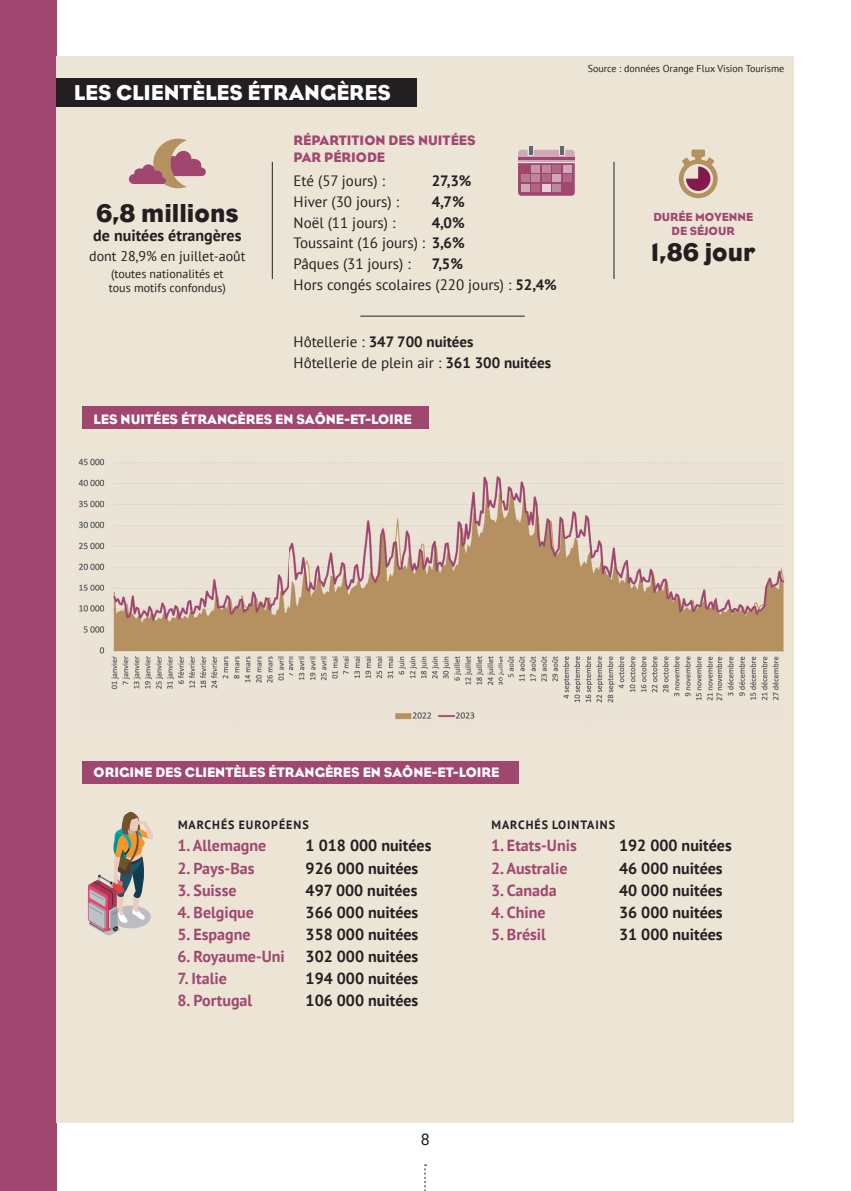
<style>
.page{position:relative;width:851px;height:1191px;background:#fff}
.page>*{position:absolute;margin:0;border:0;box-sizing:border-box;transform-origin:0 0}
.t1{font:26px "Eagle";color:#231f20}
.t2{font:22px "Eagle";color:#fff}
.t3{font:700 16px "PT Sans";color:#231f20}
.t4{font:700 16px "PT Sans";color:#a04770}
.t5{font:16px "Roboto";color:#231f20}
.t6{font:15px/20.8px "PT Sans";color:#231f20}
.t7{font:700 15px "PT Sans";color:#231f20}
.t8{font:14px "Eagle";color:#fff}
.t9{font:14px/16.8px "Eagle";color:#a04770}
.t10{font:14px "PT Sans";color:#231f20}
.t11{font:12px/14.4px "PT Sans";color:#231f20}
.t12{font:700 12px "PT Sans";letter-spacing:.08em;color:#231f20}
.t13{font:12px/14px "Eagle";color:#a04770;text-align:center}
.t14{font:10px "PT Sans";color:#231f20}
.s1{font-weight:700}
</style>
<div class="page">
<svg style="left:424px;top:1164px;width:2px;height:27px"></svg>
<div style="left:0;top:0;width:57px;height:1191px;background:#a04770"></div>
<div style="left:57px;top:56px;width:737px;height:1066px;background:#ece4d5"></div>
<div style="left:57px;top:79px;width:360px;height:28px;background:#231f20"></div>
<div style="left:82px;top:761px;width:437px;height:22px;background:#a04770"></div>
<hr style="left:613px;top:162px;width:1px;height:117px;background:#231f20">
<hr style="left:272px;top:162px;width:1px;height:117px;background:#231f20">
<div style="left:82px;top:406px;width:346px;height:23px;background:#a04770"></div>
<svg style="left:518px;top:163px;width:56px;height:33px"></svg>
<hr style="left:518px;top:160px;width:56px;height:2px;background:#cfa9b7">
<hr style="left:518px;top:157px;width:56px;height:3px;background:#a04770">
<svg style="left:518px;top:146px;width:56px;height:11px"></svg>
<div style="left:531px;top:165px;width:9px;height:8px;background:#c697a9"></div>
<div style="left:542px;top:165px;width:8px;height:8px;background:#bf879c"></div>
<div style="left:552px;top:165px;width:9px;height:8px;background:#ae6785"></div>
<div style="left:563px;top:165px;width:8px;height:8px;background:#cfa9b7"></div>
<div style="left:521px;top:175px;width:8px;height:7px;background:#b6778f"></div>
<div style="left:531px;top:175px;width:9px;height:7px;background:#bf879c"></div>
<div style="left:542px;top:175px;width:8px;height:7px;background:#ae6785"></div>
<div style="left:552px;top:175px;width:9px;height:7px;background:#cfa9b7"></div>
<div style="left:563px;top:175px;width:8px;height:7px;background:#ae6785"></div>
<div style="left:521px;top:184px;width:8px;height:7px;background:#cfa9b7"></div>
<div style="left:531px;top:184px;width:9px;height:7px;background:#ae6785"></div>
<div style="left:542px;top:184px;width:8px;height:7px;background:#e6d0d7"></div>
<div style="left:552px;top:184px;width:9px;height:7px;background:#bf879c"></div>
<svg style="left:129px;top:139px;width:77px;height:49px"></svg>
<svg style="left:678px;top:149px;width:39px;height:49px"></svg>
<img style="left:78px;top:458px;width:707px;height:262px">
<svg style="left:88px;top:811px;width:65px;height:124px"></svg>
<hr style="left:360px;top:316px;width:164px;height:1px;background:#231f20">
<h2 class="t2" style="left:74px;top:84px;width:318px">LES CLIENTÈLES ÉTRANGÈRES</h2>
<h1 class="t1" style="left:96px;top:203px;width:144px">6,8 millions</h1>
<p class="t3" style="left:93px;top:227px;width:150px">de nuitées étrangères</p>
<p class="t10" style="left:89px;top:248px;width:158px">dont 28,9% en juillet-août</p>
<p class="t11" style="left:109px;top:267px;width:118px">(toutes nationalités et tous motifs confondus)</p>
<p class="t9" style="left:293px;top:133px;width:183px">RÉPARTITION DES NUITÉES<br>PAR PÉRIODE</p>
<p class="t6" style="left:293px;top:171px;width:93px">Eté (57 jours) :</p>
<p class="t7" style="left:431px;top:172px;width:41px">27,3%</p>
<p class="t6" style="left:293px;top:192px;width:107px">Hiver (30 jours) :</p>
<p class="t7" style="left:431px;top:193px;width:35px">4,7%</p>
<p class="t6" style="left:293px;top:212px;width:103px">Noël (11 jours) :</p>
<p class="t6" style="left:293px;top:212px;width:173px;text-align:justify;text-indent:138px"><span class="s1">4,0% </span>Toussaint (16 jours) : <span class="s1">3,6% </span>Pâques (31 jours) :</p>
<p class="t6" style="left:293px;top:254px;width:265px;text-indent:138px"><span class="s1">7,5%<br></span>Hors congés scolaires (220 jours) : <span class="s1">52,4%</span></p>
<p class="t6" style="left:293px;top:332px;width:259px">Hôtellerie : <span class="s1">347 700 nuitées<br></span>Hôtellerie de plein air : <span class="s1">361 300 nuitées</span></p>
<p class="t8" style="left:94px;top:414px;width:320px">LES NUITÉES ÉTRANGÈRES EN SAÔNE-ET-LOIRE</p>
<p class="t14" style="left:587px;top:63px;width:198px">Source : données Orange Flux Vision Tourisme</p>
<p class="t13" style="left:653px;top:211px;width:101px">DURÉE MOYENNE<br>DE SÉJOUR</p>
<h1 class="t1" style="left:650px;top:242px;width:106px">1,86 jour</h1>
<p class="t8" style="left:94px;top:767px;width:407px">ORIGINE DES CLIENTÈLES ÉTRANGÈRES EN SAÔNE-ET-LOIRE</p>
<p class="t12" style="left:178px;top:818px;width:132px">MARCHÉS EUROPÉENS</p>
<p class="t4" style="left:177px;top:837px;width:90px">1. Allemagne</p>
<p class="t3" style="left:305px;top:837px;width:127px">1 018 000 nuitées</p>
<p class="t4" style="left:177px;top:859px;width:78px">2. Pays-Bas</p>
<p class="t3" style="left:305px;top:859px;width:114px">926 000 nuitées</p>
<p class="t4" style="left:177px;top:881px;width:60px">3. Suisse</p>
<p class="t3" style="left:305px;top:881px;width:113px">497 000 nuitées</p>
<p class="t4" style="left:177px;top:903px;width:78px">4. Belgique</p>
<p class="t3" style="left:305px;top:903px;width:114px">366 000 nuitées</p>
<p class="t4" style="left:177px;top:925px;width:75px">5. Espagne</p>
<p class="t3" style="left:305px;top:925px;width:114px">358 000 nuitées</p>
<p class="t4" style="left:177px;top:947px;width:109px">6. Royaume-Uni</p>
<p class="t3" style="left:305px;top:947px;width:114px">302 000 nuitées</p>
<p class="t4" style="left:177px;top:969px;width:51px">7. Italie</p>
<p class="t3" style="left:305px;top:969px;width:114px">194 000 nuitées</p>
<p class="t4" style="left:177px;top:991px;width:76px">8. Portugal</p>
<p class="t3" style="left:305px;top:991px;width:114px">106 000 nuitées</p>
<p class="t5" style="left:421px;top:1130px;width:10px">8</p>
<p class="t12" style="left:491px;top:818px;width:125px">MARCHÉS LOINTAINS</p>
<p class="t4" style="left:491px;top:837px;width:87px">1. Etats-Unis</p>
<p class="t3" style="left:619px;top:837px;width:114px">192 000 nuitées</p>
<p class="t4" style="left:491px;top:859px;width:78px">2. Australie</p>
<p class="t3" style="left:619px;top:859px;width:105px">46 000 nuitées</p>
<p class="t4" style="left:491px;top:881px;width:67px">3. Canada</p>
<p class="t3" style="left:619px;top:881px;width:105px">40 000 nuitées</p>
<p class="t4" style="left:491px;top:903px;width:56px">4. Chine</p>
<p class="t3" style="left:619px;top:903px;width:105px">36 000 nuitées</p>
<p class="t4" style="left:491px;top:925px;width:56px">5. Brésil</p>
<p class="t3" style="left:619px;top:925px;width:105px">31 000 nuitées</p>
</div>
